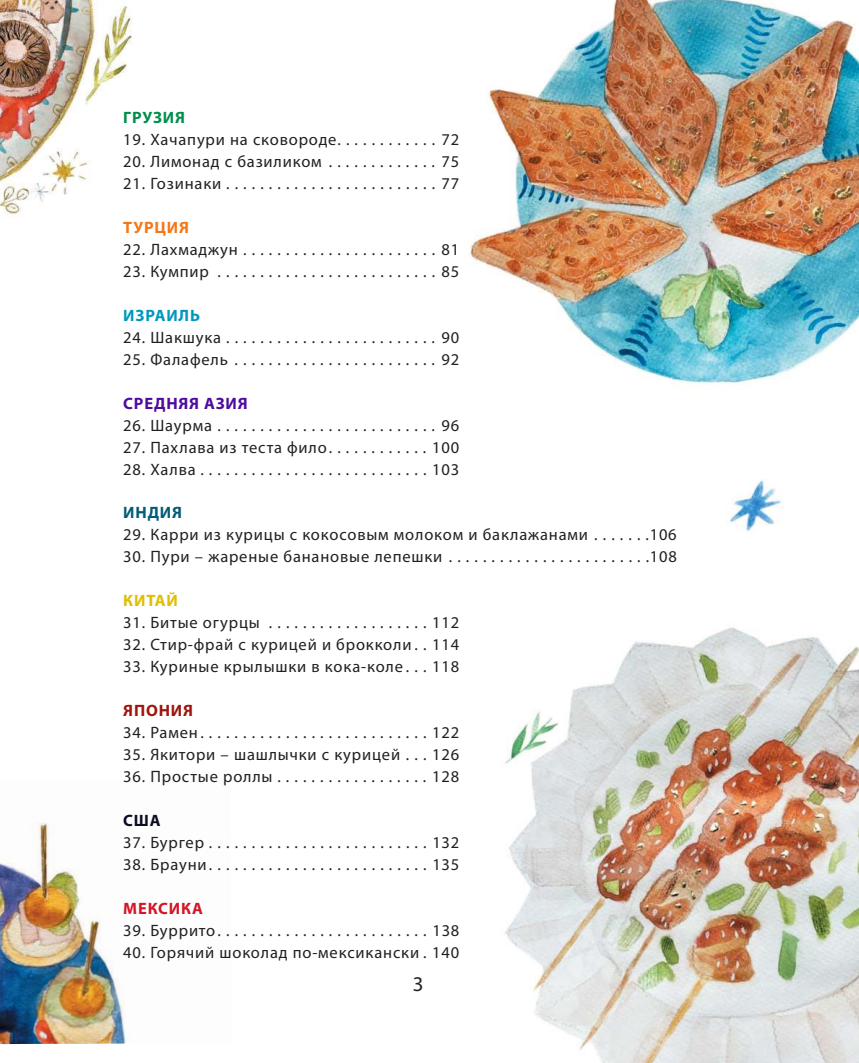
<style>
.page{position:relative;width:859px;height:1063px;background:#fff}
.page>*{position:absolute;margin:0;border:0;box-sizing:border-box;transform-origin:0 0}
.t1{font:21px "Myriad Pro";color:#231f20}
.t2{font:16.5px "Myriad Pro";letter-spacing:.05em;color:#231f20}
.t3{font:700 16.5px "Myriad Pro";letter-spacing:.05em;color:#4d0c9f}
.t4{font:700 16.5px "Myriad Pro";letter-spacing:.05em;color:#0098bd}
.t5{font:700 16.5px "Myriad Pro";letter-spacing:.05em;color:#d31629}
.t6{font:700 16.5px "Myriad Pro";letter-spacing:.05em;color:#008f4a}
.t7{font:700 16.5px "Myriad Pro";letter-spacing:.05em;color:#f57615}
.t8{font:700 16.5px "Myriad Pro";letter-spacing:.05em;color:#a0140e}
.t9{font:700 16.5px "Myriad Pro";letter-spacing:.05em;color:#005d77}
.t10{font:700 16.5px "Myriad Pro";letter-spacing:.05em;color:#dfbe04}
.t11{font:700 16.5px "Myriad Pro";color:#0c0c25}
</style>
<div class="page">
<img style="left:0;top:0;width:132px;height:216px">
<img style="left:0;top:822px;width:126px;height:223px">
<img style="left:469px;top:0;width:390px;height:384px">
<img style="left:505px;top:627px;width:354px;height:436px">
<img style="left:729px;top:480px;width:54px;height:52px">
<p class="t6" style="left:123px;top:109px;width:63px">ГРУЗИЯ</p>
<p class="t2" style="left:123px;top:133px;width:337px">19. Хачапури на сковороде . . . . . . . . . . . . 72</p>
<p class="t2" style="left:123px;top:155px;width:337px">20. Лимонад с базиликом . . . . . . . . . . . . . 75</p>
<p class="t2" style="left:123px;top:177px;width:338px">21. Гозинаки . . . . . . . . . . . . . . . . . . . . . . . . . 77</p>
<p class="t7" style="left:123px;top:219px;width:67px">ТУРЦИЯ</p>
<p class="t2" style="left:123px;top:243px;width:338px">22. Лахмаджун . . . . . . . . . . . . . . . . . . . . . . . 81</p>
<p class="t2" style="left:123px;top:265px;width:338px">23. Кумпир . . . . . . . . . . . . . . . . . . . . . . . . . . 85</p>
<p class="t4" style="left:123px;top:307px;width:78px">ИЗРАИЛЬ</p>
<p class="t2" style="left:123px;top:331px;width:337px">24. Шакшука . . . . . . . . . . . . . . . . . . . . . . . . . 90</p>
<p class="t2" style="left:123px;top:353px;width:337px">25. Фалафель . . . . . . . . . . . . . . . . . . . . . . . . 92</p>
<p class="t3" style="left:123px;top:395px;width:126px">СРЕДНЯЯ АЗИЯ</p>
<p class="t2" style="left:123px;top:419px;width:337px">26. Шаурма . . . . . . . . . . . . . . . . . . . . . . . . . . 96</p>
<p class="t2" style="left:123px;top:441px;width:337px">27. Пахлава из теста фило . . . . . . . . . . . . 100</p>
<p class="t2" style="left:123px;top:463px;width:337px">28. Халва . . . . . . . . . . . . . . . . . . . . . . . . . . . 103</p>
<p class="t9" style="left:123px;top:505px;width:60px">ИНДИЯ</p>
<p class="t2" style="left:123px;top:529px;width:555px">29. Карри из курицы с кокосовым молоком и баклажанами . . . . . . .106</p>
<p class="t2" style="left:123px;top:551px;width:555px">30. Пури – жареные банановые лепешки . . . . . . . . . . . . . . . . . . . . . . . .108</p>
<p class="t10" style="left:123px;top:593px;width:56px">КИТАЙ</p>
<p class="t2" style="left:123px;top:617px;width:337px">31. Битые огурцы . . . . . . . . . . . . . . . . . . . 112</p>
<p class="t2" style="left:123px;top:639px;width:337px">32. Стир-фрай с курицей и брокколи . . 114</p>
<p class="t2" style="left:123px;top:661px;width:337px">33. Куриные крылышки в кока-коле . . . 118</p>
<p class="t8" style="left:123px;top:703px;width:71px">ЯПОНИЯ</p>
<p class="t2" style="left:123px;top:726px;width:337px">34. Рамен . . . . . . . . . . . . . . . . . . . . . . . . . . . 122</p>
<p class="t2" style="left:123px;top:748px;width:337px">35. Якитори – шашлычки с курицей . . . 126</p>
<p class="t2" style="left:123px;top:770px;width:337px">36. Простые роллы . . . . . . . . . . . . . . . . . . 128</p>
<p class="t11" style="left:123px;top:812px;width:39px">США</p>
<p class="t2" style="left:123px;top:836px;width:338px">37. Бургер . . . . . . . . . . . . . . . . . . . . . . . . . . 132</p>
<p class="t2" style="left:123px;top:858px;width:338px">38. Брауни . . . . . . . . . . . . . . . . . . . . . . . . . . 135</p>
<p class="t5" style="left:123px;top:900px;width:81px">МЕКСИКА</p>
<p class="t2" style="left:123px;top:924px;width:338px">39. Буррито . . . . . . . . . . . . . . . . . . . . . . . . . 138</p>
<p class="t2" style="left:123px;top:946px;width:337px">40. Горячий шоколад по-мексикански . 140</p>
<p class="t1" style="left:413px;top:976px;width:12px">3</p>
</div>
